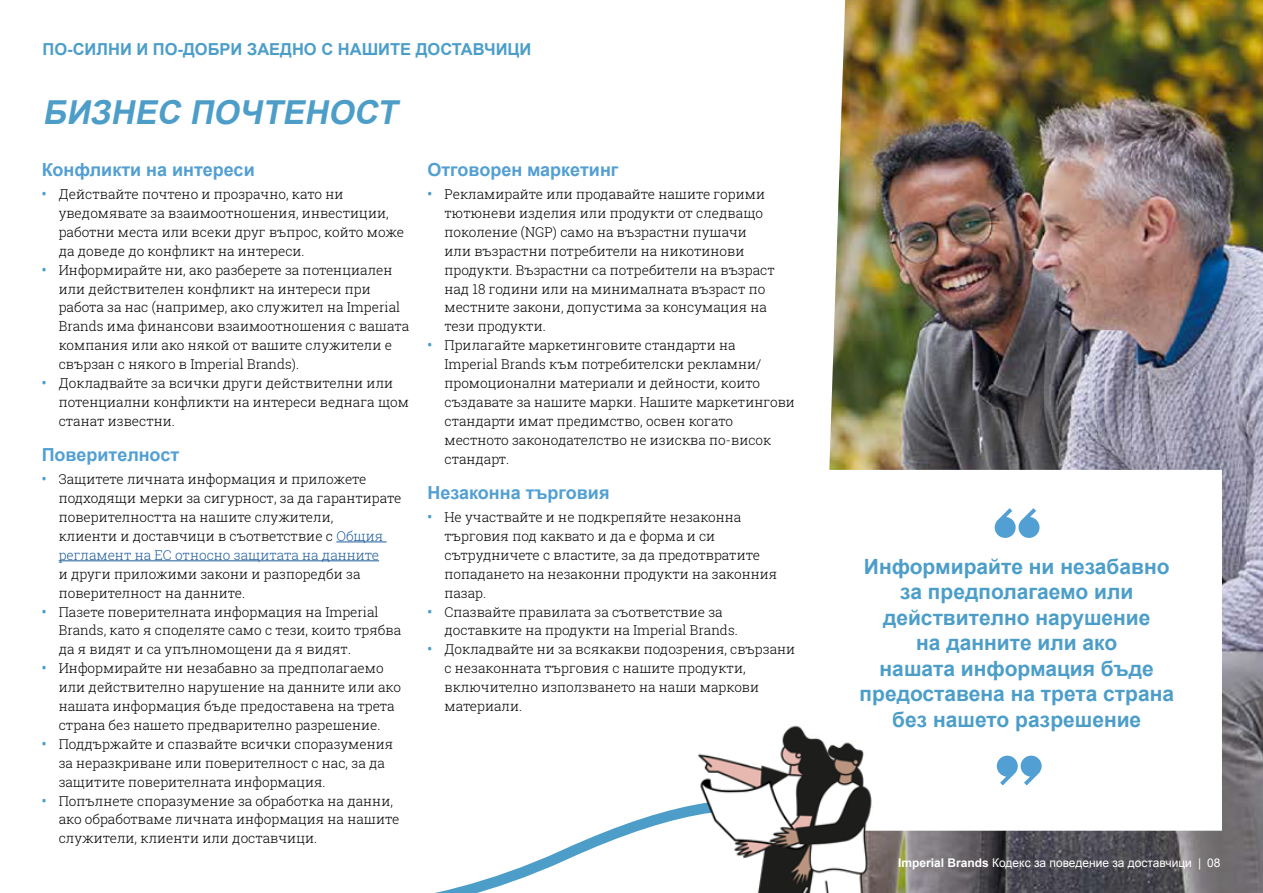
<style>
.page{position:relative;width:1263px;height:893px;background:#fff}
.page>*{position:absolute;margin:0;border:0;box-sizing:border-box;transform-origin:0 0}
.t1{font:italic 700 33px "Arial";color:#4c9ec9}
.t2{font:700 21px/25.5px "Arial";color:#4c9ec9;text-align:center}
.t3{font:700 18px "Arial";color:#529fd3}
.t4{font:700 16.5px "Arial";color:#4c9ec9}
.t5{font:300 13.5px/18.9px "Roboto Slab";color:#000}
.t6{font:12px "Arial";color:#fff}
.s1{font-weight:700;color:#4c9ec9}
.s2{color:#215e9e}
.s3{font-weight:700}
</style>
<div class="page">
<img style="left:829px;top:0;width:434px;height:893px">
<hr style="left:336px;top:542px;width:51px;height:1px;background:#215e9e">
<hr style="left:59px;top:560px;width:320px;height:1px;background:#215e9e">
<div style="left:815px;top:470px;width:407px;height:361px;background:#fff"></div>
<svg style="left:997px;top:756px;width:45px;height:29px"></svg>
<svg style="left:995px;top:508px;width:44px;height:30px"></svg>
<svg style="left:435px;top:804px;width:262px;height:89px"></svg>
<img style="left:697px;top:723px;width:176px;height:170px">
<p class="t4" style="left:43px;top:38px;width:490px">ПО-СИЛНИ И ПО-ДОБРИ ЗАЕДНО С НАШИТЕ ДОСТАВЧИЦИ</p>
<h1 class="t1" style="left:43px;top:90px;width:364px">БИЗНЕС ПОЧТЕНОСТ</h1>
<h3 class="t3" style="left:42px;top:158px;width:215px">Конфликти на интереси</h3>
<p class="t5" style="left:59px;top:184px;width:347px;text-indent:-17px"><span class="s1">•</span> Действайте почтено и прозрачно, като ни уведомявате за взаимоотношения, инвестиции, работни места или всеки друг въпрос, който може да доведе до конфликт на интереси.</p>
<p class="t5" style="left:59px;top:260px;width:352px;text-indent:-17px"><span class="s1">•</span> Информирайте ни, ако разберете за потенциален или действителен конфликт на интереси при работа за нас (например, ако служител на Imperial Brands има финансови взаимоотношения с вашата компания или ако някой от вашите служители е свързан с някого в Imperial Brands).</p>
<p class="t5" style="left:59px;top:373px;width:352px;text-indent:-17px"><span class="s1">•</span> Докладвайте за всички други действителни или потенциални конфликти на интереси веднага щом станат известни.</p>
<h3 class="t3" style="left:42px;top:443px;width:139px">Поверителност</h3>
<p class="t5" style="left:59px;top:470px;width:344px;text-indent:-17px"><span class="s1">•</span> Защитете личната информация и приложете подходящи мерки за сигурност, за да гарантирате поверителността на нашите служители,<br>клиенти и доставчици в съответствие с <span class="s2">Общия регламент на ЕС относно защитата на данните</span></p>
<p class="t5" style="left:59px;top:564px;width:303px">и други приложими закони и разпоредби за поверителност на данните.</p>
<p class="t5" style="left:59px;top:602px;width:344px;text-indent:-17px"><span class="s1">•</span> Пазете поверителната информация на Imperial<br>Brands, като я споделяте само с тези, които трябва да я видят и са упълномощени да я видят.</p>
<p class="t5" style="left:59px;top:659px;width:344px;text-indent:-17px"><span class="s1">•</span> Информирайте ни незабавно за предполагаемо или действително нарушение на данните или ако нашата информация бъде предоставена на трета страна без нашето предварително разрешение.</p>
<p class="t5" style="left:59px;top:734px;width:336px;text-indent:-17px"><span class="s1">•</span> Поддържайте и спазвайте всички споразумения за неразкриване или поверителност с нас, за да защитите поверителната информация.</p>
<p class="t5" style="left:59px;top:791px;width:342px;text-indent:-17px"><span class="s1">•</span> Попълнете споразумение за обработка на данни, ако обработваме личната информация на нашите служители, клиенти или доставчици.</p>
<h3 class="t3" style="left:427px;top:158px;width:192px">Отговорен маркетинг</h3>
<p class="t5" style="left:444px;top:184px;width:332px;text-indent:-17px"><span class="s1">•</span> Рекламирайте или продавайте нашите горими тютюневи изделия или продукти от следващо поколение (NGP) само на възрастни пушачи или възрастни потребители на никотинови продукти. Възрастни са потребители на възраст над 18 години или на минималната възраст по местните закони, допустима за консумация на тези продукти.</p>
<p class="t5" style="left:444px;top:335px;width:352px;text-indent:-17px"><span class="s1">•</span> Прилагайте маркетинговите стандарти на<br>Imperial Brands към потребителски рекламни/ промоционални материали и дейности, които създавате за нашите марки. Нашите маркетингови стандарти имат предимство, освен когато местното законодателство не изисква по-висок стандарт.</p>
<h3 class="t3" style="left:427px;top:481px;width:184px">Незаконна търговия</h3>
<p class="t5" style="left:444px;top:507px;width:334px;text-indent:-17px"><span class="s1">•</span> Не участвайте и не подкрепяйте незаконна търговия под каквато и да е форма и си сътрудничете с властите, за да предотвратите попадането на незаконни продукти на законния пазар.</p>
<p class="t5" style="left:444px;top:602px;width:295px;text-indent:-17px"><span class="s1">•</span> Спазвайте правилата за съответствие за доставките на продукти на Imperial Brands.</p>
<p class="t5" style="left:444px;top:640px;width:352px;text-indent:-17px"><span class="s1">•</span> Докладвайте ни за всякакви подозрения, свързани с незаконната търговия с нашите продукти, включително използването на наши маркови материали.</p>
<h2 class="t2" style="left:859px;top:554px;width:316px">Информирайте ни незабавно за предполагаемо или действително нарушение<br>на данните или ако<br>нашата информация бъде предоставена на трета страна без нашето разрешение</h2>
<p class="t6" style="left:898px;top:855px;width:324px"><span class="s3">Imperial Brands</span> Кодекс за поведение за доставчици | 08</p>
</div>
